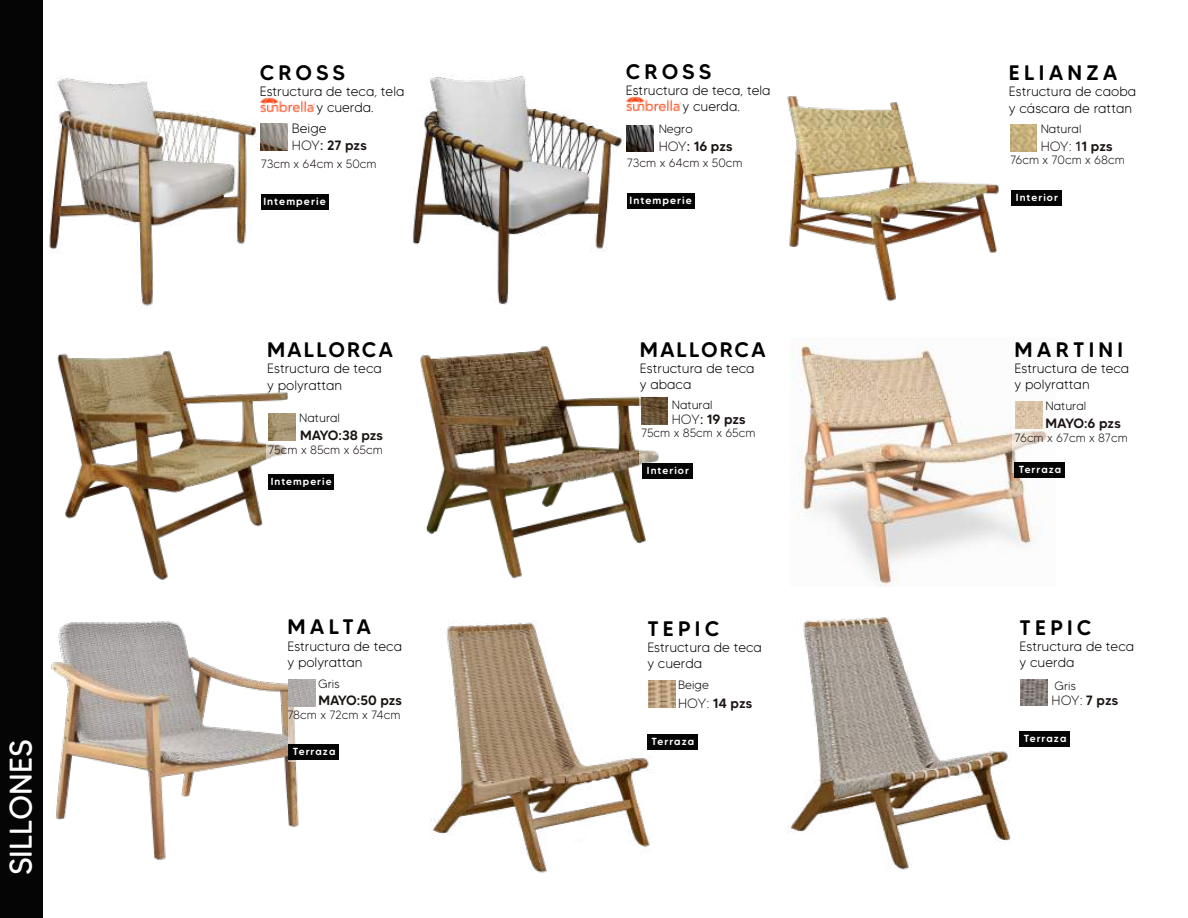
<style>
.page{position:relative;width:1188px;height:918px;background:#fff}
.page>*{position:absolute;margin:0;border:0;box-sizing:border-box;transform-origin:0 0}
.t1{font:31.35px "MADE Tommy Soft";color:#fff}
.t2{font:500 21px "MADE Tommy Soft";letter-spacing:.2em;color:#000}
.t3{font:500 21px "MADE Tommy Soft";letter-spacing:.09em;color:#000}
.t4{font:300 13.5px/16.2px "MADE Tommy Soft";color:#000}
.t5{font:500 13.5px "MADE Tommy Soft";color:#1a1413}
.t6{font:300 13.5px "MADE Tommy Soft";letter-spacing:-.03em;color:#1a1413}
.t7{font:300 12px "MADE Tommy Soft";color:#1a1413}
.t8{font:300 12px "MADE Tommy Soft";color:#000}
.t9{font:500 10.5px "MADE Tommy Soft";letter-spacing:.1em;color:#fff}
.t10{font:500 10.2px "MADE Tommy Soft";letter-spacing:.1em;color:#fff}
.s1{font-weight:300}
.s2{font-weight:400}
.s3{font-weight:500}
</style>
<div class="page">
<div style="left:0;top:0;width:43px;height:918px;background:#050505"></div>
<img style="left:260px;top:97px;width:55px;height:16px">
<img style="left:626px;top:96px;width:55px;height:16px">
<img style="left:49px;top:75px;width:208px;height:231px">
<img style="left:1010px;top:125px;width:27px;height:26px">
<img style="left:787px;top:96px;width:212px;height:205px">
<img style="left:420px;top:346px;width:226px;height:233px">
<img style="left:412px;top:74px;width:212px;height:230px">
<img style="left:787px;top:617px;width:224px;height:253px">
<img style="left:431px;top:622px;width:223px;height:251px">
<img style="left:57px;top:351px;width:235px;height:229px">
<img style="left:51px;top:621px;width:248px;height:240px">
<img style="left:791px;top:343px;width:254px;height:243px">
<div style="left:1012px;top:430px;width:109px;height:43px;background:#fff"></div>
<div style="left:289px;top:706px;width:108px;height:56px;background:#fff"></div>
<div style="left:639px;top:395px;width:128px;height:86px;background:#fff"></div>
<img style="left:261px;top:124px;width:27px;height:27px">
<img style="left:627px;top:125px;width:27px;height:27px">
<img style="left:648px;top:681px;width:27px;height:27px">
<img style="left:1016px;top:402px;width:26px;height:27px">
<img style="left:289px;top:679px;width:26px;height:27px">
<img style="left:1021px;top:679px;width:26px;height:27px">
<img style="left:641px;top:398px;width:27px;height:27px">
<div style="left:266px;top:441px;width:128px;height:26px;background:#fff"></div>
<img style="left:268px;top:414px;width:27px;height:26px">
<div style="left:262px;top:194px;width:67px;height:15px;background:#050505"></div>
<div style="left:628px;top:193px;width:67px;height:16px;background:#050505"></div>
<div style="left:1011px;top:190px;width:51px;height:16px;background:#050505"></div>
<div style="left:647px;top:734px;width:51px;height:16px;background:#050505"></div>
<div style="left:1015px;top:462px;width:50px;height:16px;background:#050505"></div>
<div style="left:289px;top:744px;width:50px;height:16px;background:#050505"></div>
<div style="left:1020px;top:731px;width:50px;height:16px;background:#050505"></div>
<div style="left:642px;top:463px;width:51px;height:16px;background:#050505"></div>
<div style="left:268px;top:474px;width:66px;height:16px;background:#050505"></div>
<h1 class="t1" style="left:1px;top:875px;width:138px;rotate:-90deg">SILLONES</h1>
<h2 class="t2" style="left:260px;top:59px;width:87px">CROSS</h2>
<p class="t4" style="left:316px;top:83px;width:90px;text-indent:-57px">Estructura de teca, tela y cuerda.</p>
<p class="t4" style="left:292px;top:120px;width:36px">Beige</p>
<p class="t5" style="left:292px;top:137px;width:76px"><span class="s1">HOY</span><span class="s2">:</span> 27 pzs</p>
<p class="t7" style="left:261px;top:156px;width:117px">73cm x 64cm x 50cm</p>
<h2 class="t2" style="left:626px;top:58px;width:87px">CROSS</h2>
<p class="t4" style="left:683px;top:82px;width:90px;text-indent:-57px">Estructura de teca, tela y cuerda.</p>
<p class="t5" style="left:659px;top:138px;width:75px"><span class="s1">HOY</span><span class="s2">:</span> 16 pzs</p>
<p class="t8" style="left:659px;top:122px;width:35px">Negro</p>
<p class="t7" style="left:627px;top:155px;width:117px">73cm x 64cm x 50cm</p>
<h2 class="t2" style="left:1009px;top:60px;width:110px">ELIANZA</h2>
<p class="t4" style="left:1009px;top:84px;width:129px">Estructura de caoba y cáscara de rattan</p>
<p class="t8" style="left:1041px;top:122px;width:42px">Natural</p>
<p class="t6" style="left:1041px;top:138px;width:73px">HOY: <span class="s2">1</span><span class="s3">1 pzs</span></p>
<p class="t7" style="left:1010px;top:152px;width:116px">76cm x 70cm x 68cm</p>
<p class="t9" style="left:263px;top:195px;width:64px">Intemperie</p>
<p class="t9" style="left:630px;top:194px;width:64px">Intemperie</p>
<p class="t10" style="left:1016px;top:191px;width:44px">Interior</p>
<h2 class="t3" style="left:267px;top:337px;width:128px">MALLORCA</h2>
<p class="t4" style="left:267px;top:361px;width:116px">Estructura de teca y polyrattan</p>
<p class="t8" style="left:299px;top:410px;width:42px">Natural</p>
<p class="t5" style="left:300px;top:427px;width:84px">MAYO:38 pzs</p>
<p class="t7" style="left:268px;top:442px;width:116px">75cm x 85cm x 65cm</p>
<p class="t10" style="left:271px;top:475px;width:62px">Intemperie</p>
<h2 class="t2" style="left:287px;top:614px;width:85px">MALTA</h2>
<p class="t4" style="left:287px;top:638px;width:116px">Estructura de teca y polyrattan</p>
<p class="t5" style="left:318px;top:692px;width:85px">MAYO:50 pzs</p>
<p class="t8" style="left:318px;top:676px;width:23px">Gris</p>
<p class="t7" style="left:287px;top:708px;width:115px">78cm x 72cm x 74cm</p>
<p class="t10" style="left:293px;top:745px;width:44px">Terraza</p>
<h2 class="t3" style="left:640px;top:336px;width:128px">MALLORCA</h2>
<p class="t4" style="left:640px;top:360px;width:116px">Estructura de teca y abaca</p>
<p class="t8" style="left:672px;top:397px;width:42px">Natural</p>
<p class="t5" style="left:672px;top:411px;width:75px"><span class="s1">HOY</span><span class="s2">:</span> 19 pzs</p>
<p class="t7" style="left:641px;top:426px;width:116px">75cm x 85cm x 65cm</p>
<p class="t10" style="left:647px;top:465px;width:44px">Interior</p>
<h2 class="t2" style="left:647px;top:616px;width:73px">TEPIC</h2>
<p class="t4" style="left:647px;top:639px;width:116px">Estructura de teca y cuerda</p>
<p class="t5" style="left:678px;top:695px;width:76px"><span class="s1">HOY:</span> 14 pzs</p>
<p class="t8" style="left:678px;top:678px;width:32px">Beige</p>
<p class="t10" style="left:652px;top:735px;width:44px">Terraza</p>
<h2 class="t2" style="left:1015px;top:337px;width:110px">MARTINI</h2>
<p class="t4" style="left:1015px;top:360px;width:116px">Estructura de teca y polyrattan</p>
<p class="t5" style="left:1046px;top:414px;width:77px">MAYO:6 pzs</p>
<p class="t8" style="left:1045px;top:399px;width:42px">Natural</p>
<p class="t7" style="left:1015px;top:430px;width:115px">76cm x 67cm x 87cm</p>
<p class="t10" style="left:1019px;top:463px;width:44px">Terraza</p>
<h2 class="t2" style="left:1020px;top:614px;width:73px">TEPIC</h2>
<p class="t4" style="left:1020px;top:638px;width:116px">Estructura de teca y cuerda</p>
<p class="t8" style="left:1055px;top:678px;width:23px">Gris</p>
<p class="t6" style="left:1052px;top:692px;width:68px">HOY: <span class="s3">7 pzs</span></p>
<p class="t10" style="left:1024px;top:733px;width:44px">Terraza</p>
</div>
